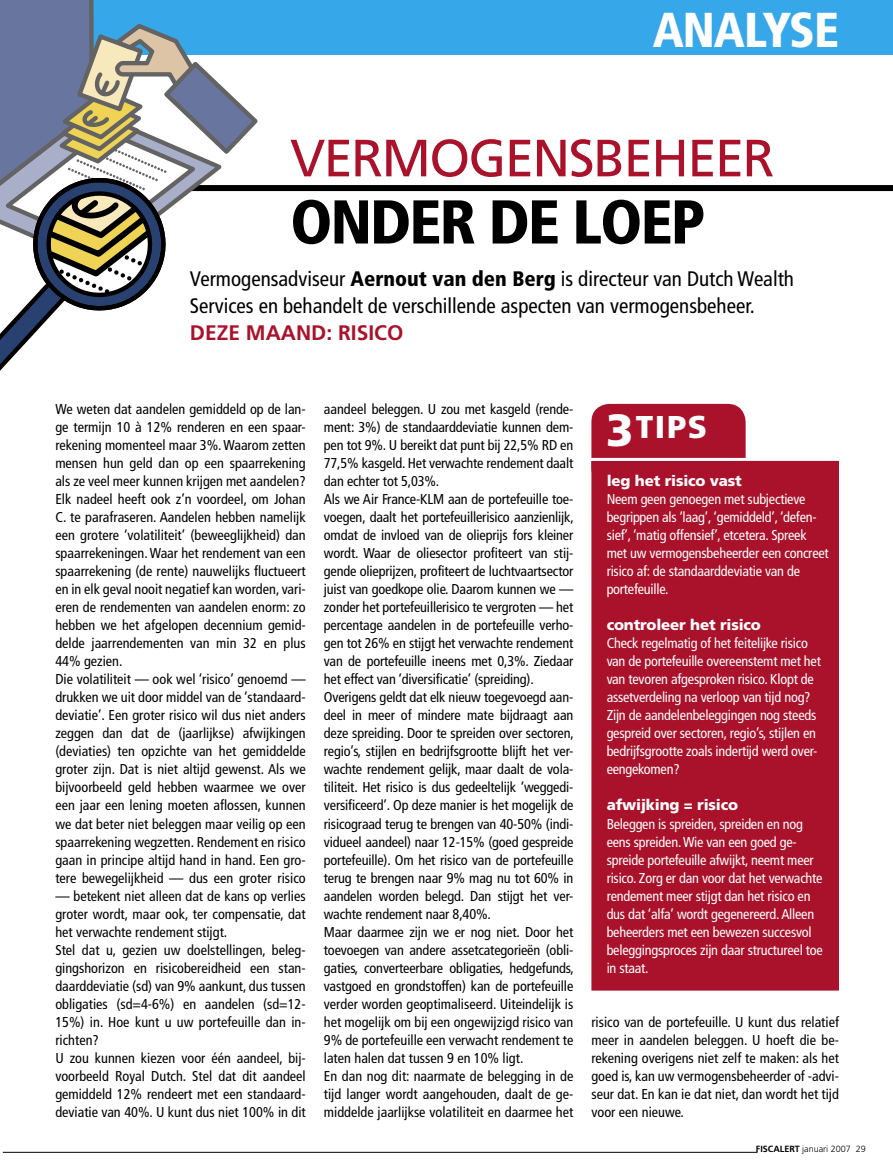
<style>
.page{position:relative;width:893px;height:1170px;background:#fff}
.page>*{position:absolute;margin:0;border:0;box-sizing:border-box;transform-origin:0 0}
.Standaard{font:900 condensed 61.8px "Frutiger LT Std";letter-spacing:-.03em;color:#000}
.Standaard-2{font:52.35px "Frutiger LT Std";letter-spacing:-.03em;color:#a9122a}
.t1{font:900 condensed 48.9px "Frutiger LT Std";letter-spacing:-.02em;color:#fff}
.t2{font:900 31.5px "Frutiger LT Std";color:#fff}
._1-pagina_Intro{font:condensed 21px/27px "Frutiger LT Std";color:#000}
._1-pagina_Intro-2{font:700 21px "Frutiger LT Std";color:#a9122a}
.Feature_broodtekst{font:900 15px "Frutiger LT Std";letter-spacing:-.01em;color:#fff}
.Standaard-3{font:condensed 14.25px/18px "Frutiger LT Std";color:#000;text-align:justify}
.Feature_broodtekst-2{font:condensed 14.25px/18px "Frutiger LT Std";letter-spacing:-.015em;color:#fff}
.t3{font:300 9px "Frutiger LT Std";color:#000}
.s1{font-weight:900}
.s2{font-size:45px}
.s3{font-weight:700}
</style>
<div class="page">
<div style="left:0;top:0;width:893px;height:55px;background:#36a7e9"></div>
<div style="left:0;top:185px;width:893px;height:6px;background:#000"></div>
<svg style="left:0;top:0;width:224px;height:371px"></svg>
<svg style="left:166px;top:64px;width:89px;height:88px"></svg>
<div style="left:164px;top:62px;width:94px;height:92px;border:4px solid #636363;border-radius:30px"></div>
<div style="left:591px;top:404px;width:155px;height:54px;background:#a9122a"></div>
<div style="left:591px;top:461px;width:248px;height:529px;background:#a9122a"></div>
<hr style="left:3px;top:1151px;width:755px;height:1px;background:#000">
<p class="t1" style="left:653px;top:1px;width:188px">ANALYSE</p>
<p class="Standaard-2" style="left:290px;top:127px;width:486px">VERMOGENSBEHEER</p>
<p class="Standaard" style="left:290px;top:185px;width:416px">ONDER DE LOEP</p>
<p class="_1-pagina_Intro" style="left:190px;top:265px;width:606px">Vermogensadviseur <span class="s1">Aernout van den Berg</span> is directeur van Dutch Wealth<br>Services en behandelt de verschillende aspecten van vermogensbeheer.</p>
<p class="_1-pagina_Intro-2" style="left:190px;top:320px;width:215px">DEZE MAAND: RISICO</p>
<p class="Standaard-3" style="left:55px;top:400px;width:252px">We weten dat aandelen gemiddeld op de lan&shy;ge termijn 10 à 12% renderen en een spaar&shy;rekening momenteel maar 3%. Waarom zetten mensen hun geld dan op een spaarrekening als ze veel meer kunnen krijgen met aandelen?<br>Elk nadeel heeft ook z’n voordeel, om Johan C. te parafraseren. Aandelen hebben namelijk een grotere ‘volatiliteit’ (beweeglijkheid) dan spaarrekeningen. Waar het rendement van een spaarrekening (de rente) nauwelijks fluctueert en in elk geval nooit negatief kan worden, vari&shy;eren de rendementen van aandelen enorm: zo hebben we het afgelopen decennium gemid&shy;delde jaarrendementen van min 32 en plus 44% gezien.</p>
<p class="Standaard-3" style="left:55px;top:670px;width:252px">Die volatiliteit — ook wel ‘risico’ genoemd — drukken we uit door middel van de ‘standaard&shy;deviatie’. Een groter risico wil dus niet anders zeggen dan dat de (jaarlijkse) afwijkingen (deviaties) ten opzichte van het gemiddelde groter zijn. Dat is niet altijd gewenst. Als we bijvoorbeeld geld hebben waarmee we over een jaar een lening moeten aflossen, kunnen we dat beter niet beleggen maar veilig op een spaarrekening wegzetten. Rendement en risico gaan in principe altijd hand in hand. Een gro&shy;tere bewegelijkheid — dus een groter risico</p>
<p class="Standaard-3" style="left:55px;top:886px;width:252px">— betekent niet alleen dat de kans op verlies groter wordt, maar ook, ter compensatie, dat het verwachte rendement stijgt.</p>
<p class="Standaard-3" style="left:55px;top:940px;width:252px">Stel dat u, gezien uw doelstellingen, beleg&shy;gingshorizon en risicobereidheid een stan&shy;daarddeviatie (sd) van 9% aankunt, dus tussen obligaties (sd=4-6%) en aandelen (sd=12- 15%) in. Hoe kunt u uw portefeuille dan in&shy;richten?</p>
<p class="Standaard-3" style="left:55px;top:1048px;width:252px">U zou kunnen kiezen voor één aandeel, bij&shy;voorbeeld Royal Dutch. Stel dat dit aandeel gemiddeld 12% rendeert met een standaard&shy;deviatie van 40%. U kunt dus niet 100% in dit</p>
<p class="Standaard-3" style="left:324px;top:400px;width:251px">aandeel beleggen. U zou met kasgeld (rende&shy;ment: 3%) de standaarddeviatie kunnen dem&shy;pen tot 9%. U bereikt dat punt bij 22,5% RD en 77,5% kasgeld. Het verwachte rendement daalt dan echter tot 5,03%.</p>
<p class="Standaard-3" style="left:324px;top:490px;width:251px">Als we Air France-KLM aan de portefeuille toe&shy;voegen, daalt het portefeuillerisico aanzienlijk, omdat de invloed van de olieprijs fors kleiner wordt. Waar de oliesector profiteert van stij&shy;gende olieprijzen, profiteert de luchtvaartsector juist van goedkope olie. Daarom kunnen we — zonder het portefeuillerisico te vergroten — het percentage aandelen in de portefeuille verho&shy;gen tot 26% en stijgt het verwachte rendement van de portefeuille ineens met 0,3%. Ziedaar het effect van ‘diversificatie’ (spreiding).</p>
<p class="Standaard-3" style="left:324px;top:688px;width:251px">Overigens geldt dat elk nieuw toegevoegd aan&shy;deel in meer of mindere mate bijdraagt aan deze spreiding. Door te spreiden over sectoren, regio’s, stijlen en bedrijfsgrootte blijft het ver&shy;wachte rendement gelijk, maar daalt de vola&shy;tiliteit. Het risico is dus gedeeltelijk ‘weggedi&shy;versificeerd’. Op deze manier is het mogelijk de risicograad terug te brengen van 40-50% (indi&shy;vidueel aandeel) naar 12-15% (goed gespreide portefeuille). Om het risico van de portefeuille terug te brengen naar 9% mag nu tot 60% in aandelen worden belegd. Dan stijgt het ver&shy;wachte rendement naar 8,40%.</p>
<p class="Standaard-3" style="left:324px;top:922px;width:251px">Maar daarmee zijn we er nog niet. Door het toevoegen van andere assetcategorieën (obli&shy;gaties, converteerbare obligaties, hedgefunds, vastgoed en grondstoffen) kan de portefeuille verder worden geoptimaliseerd. Uiteindelijk is het mogelijk om bij een ongewijzigd risico van 9% de portefeuille een verwacht rendement te laten halen dat tussen 9 en 10% ligt.</p>
<p class="Standaard-3" style="left:324px;top:1066px;width:251px">En dan nog dit: naarmate de belegging in de tijd langer wordt aangehouden, daalt de ge&shy;middelde jaarlijkse volatiliteit en daarmee het</p>
<p class="t2" style="left:606px;top:408px;width:103px"><span class="s2">3</span>TIPS</p>
<p class="Feature_broodtekst" style="left:607px;top:472px;width:137px">leg het risico vast</p>
<p class="Feature_broodtekst-2" style="left:607px;top:490px;width:224px">Neem geen genoegen met subjectieve begrippen als ‘laag’, ‘gemiddeld’, ‘defen&shy;sief’, ‘matig offensief’, etcetera. Spreek met uw vermogensbeheerder een concreet risico af: de standaarddeviatie van de portefeuille.</p>
<p class="Feature_broodtekst" style="left:607px;top:616px;width:156px">controleer het risico</p>
<p class="Feature_broodtekst-2" style="left:607px;top:634px;width:216px">Check regelmatig of het feitelijke risico van de portefeuille overeenstemt met het van tevoren afgesproken risico. Klopt de assetverdeling na verloop van tijd nog?<br>Zijn de aandelenbeleggingen nog steeds gespreid over sectoren, regio’s, stijlen en bedrijfsgrootte zoals indertijd werd over&shy;eengekomen?</p>
<p class="Feature_broodtekst" style="left:607px;top:796px;width:133px">afwijking = risico</p>
<p class="Feature_broodtekst-2" style="left:607px;top:814px;width:218px">Beleggen is spreiden, spreiden en nog eens spreiden. Wie van een goed ge&shy;spreide portefeuille afwijkt, neemt meer risico. Zorg er dan voor dat het verwachte rendement meer stijgt dan het risico en dus dat ‘alfa’ wordt gegenereerd. Alleen beheerders met een bewezen succesvol beleggingsproces zijn daar structureel toe in staat.</p>
<p class="Standaard-3" style="left:591px;top:1012px;width:249px">risico van de portefeuille. U kunt dus relatief meer in aandelen beleggen. U hoeft die be&shy;rekening overigens niet zelf te maken: als het goed is, kan uw vermogensbeheerder of -advi&shy;seur dat. En kan ie dat niet, dan wordt het tijd voor een nieuwe.</p>
<p class="t3" style="left:756px;top:1144px;width:111px"><span class="s3">FISCALERT</span> januari 2007 29</p>
</div>
